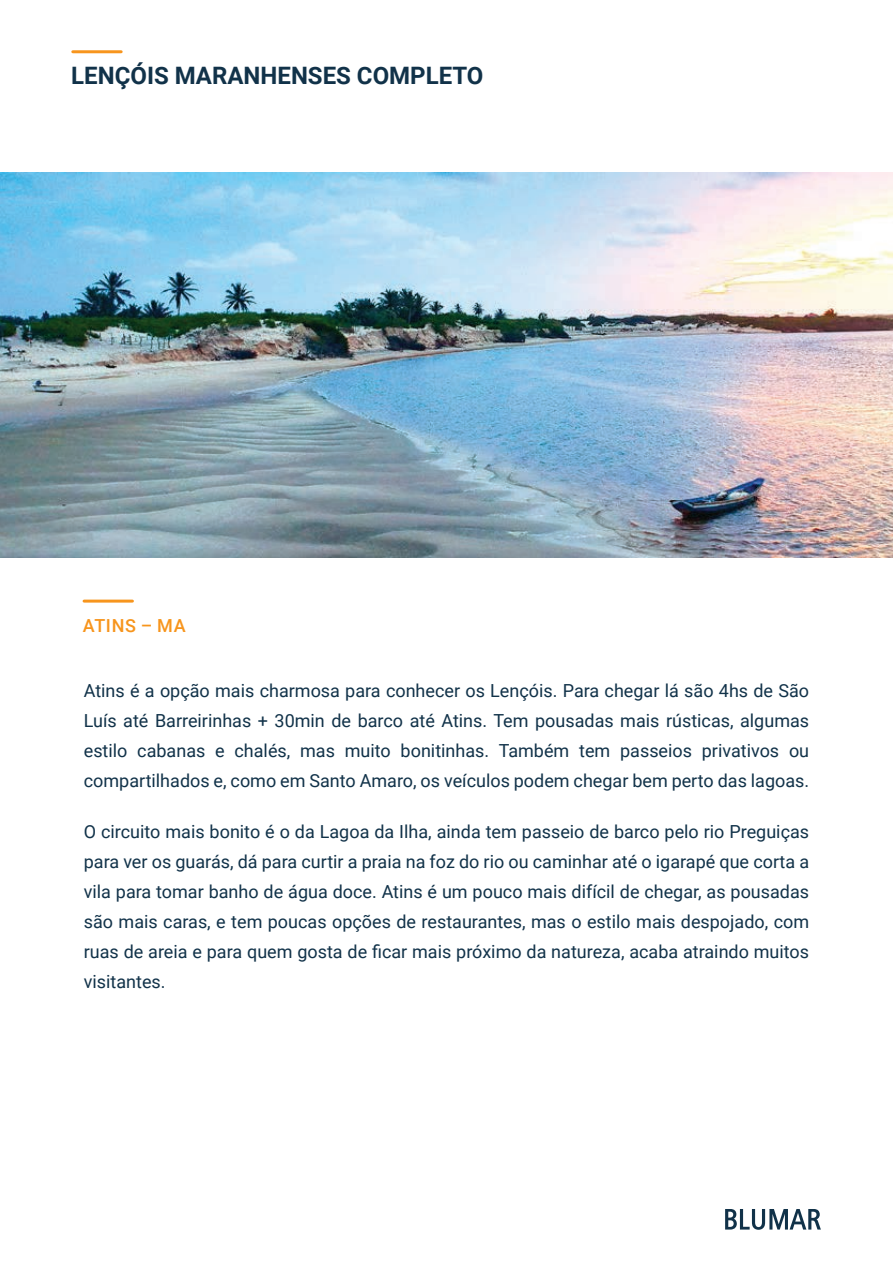
<style>
.page{position:relative;width:893px;height:1263px;background:#fff}
.page>*{position:absolute;margin:0;border:0;box-sizing:border-box;transform-origin:0 0}
.t1{font:700 24px "Roboto";color:#113249}
.t2{font:18px/30px "Roboto";color:#113249;text-align:justify}
.t3{font:500 18px "Roboto";letter-spacing:.035em;color:#f7951d}
</style>
<div class="page">
<svg style="left:725px;top:1209px;width:96px;height:21px"></svg>
<hr style="left:84px;top:600px;width:48px;height:3px;background:#f7951d">
<hr style="left:73px;top:50px;width:48px;height:3px;background:#f7951d">
<img style="left:0;top:173px;width:893px;height:384px">
<h1 class="t1" style="left:71px;top:59px;width:414px">LENÇÓIS MARANHENSES COMPLETO</h1>
<p class="t3" style="left:83px;top:613px;width:104px">ATINS – MA</p>
<p class="t2" style="left:84px;top:675px;width:727px">Atins é a opção mais charmosa para conhecer os Lençóis. Para chegar lá são 4hs de São Luís até Barreirinhas + 30min de barco até Atins. Tem pousadas mais rústicas, algumas estilo cabanas e chalés, mas muito bonitinhas. Também tem passeios privativos ou compartilhados e, como em Santo Amaro, os veículos podem chegar bem perto das lagoas.</p>
<p class="t2" style="left:84px;top:816px;width:727px">O circuito mais bonito é o da Lagoa da Ilha, ainda tem passeio de barco pelo rio Preguiças para ver os guarás, dá para curtir a praia na foz do rio ou caminhar até o igarapé que corta a vila para tomar banho de água doce. Atins é um pouco mais difícil de chegar, as pousadas são mais caras, e tem poucas opções de restaurantes, mas o estilo mais despojado, com ruas de areia e para quem gosta de ficar mais próximo da natureza, acaba atraindo muitos visitantes.</p>
</div>
